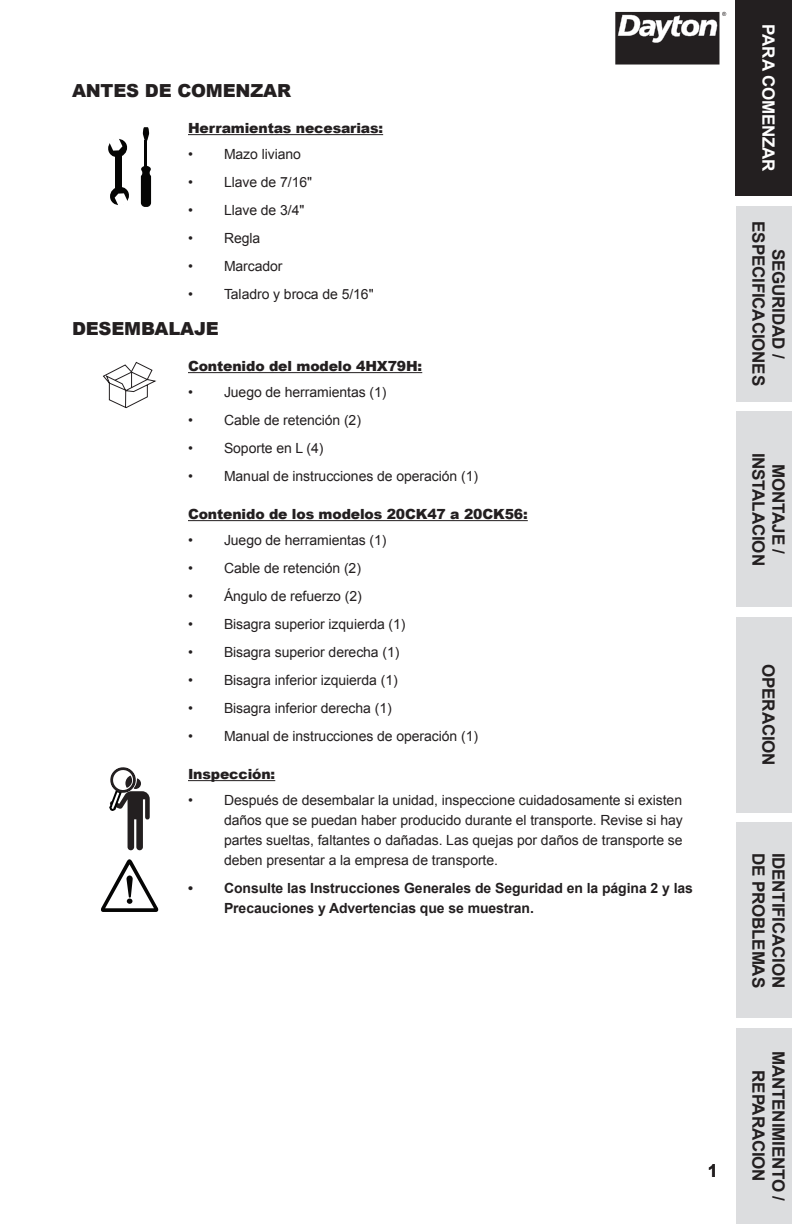
<style>
.page{position:relative;width:792px;height:1224px;background:#fff}
.page>*{position:absolute;margin:0;border:0;box-sizing:border-box;transform-origin:0 0}
.Section_Head_Sp_Fr{font:900 18px "Arial";letter-spacing:-.01em;color:#231f20}
.t1{font:700 18px "Arial";color:#231f20}
.t2{font:700 17px/20px "Arial";letter-spacing:-.01em;color:#231f20;text-align:center}
.Tabs{font:700 17px "Arial";letter-spacing:-.01em;color:#fff}
.t3{font:14px/20px "Arial";letter-spacing:-.005em;color:#231f20;text-align:justify}
.t4{font:700 14px/20px "Arial";letter-spacing:-.005em;color:#231f20}
.Sub_Head_1st_after_h{font:900 14px "Arial";letter-spacing:-.01em;color:#231f20}
</style>
<div class="page">
<svg style="left:615px;top:12px;width:111px;height:53px"></svg>
<div style="left:736px;top:411px;width:56px;height:196px;background:#dcdddf"></div>
<div style="left:736px;top:617px;width:56px;height:196px;background:#dcdddf"></div>
<div style="left:736px;top:822px;width:56px;height:196px;background:#dcdddf"></div>
<div style="left:736px;top:1028px;width:56px;height:196px;background:#dcdddf"></div>
<div style="left:736px;top:206px;width:56px;height:196px;background:#dcdddf"></div>
<div style="left:736px;top:0;width:56px;height:196px;background:#231f20"></div>
<hr style="left:188px;top:134px;width:195px;height:1px;background:#231f20">
<hr style="left:188px;top:372px;width:234px;height:1px;background:#231f20">
<hr style="left:188px;top:520px;width:340px;height:1px;background:#231f20">
<hr style="left:188px;top:780px;width:87px;height:1px;background:#231f20">
<svg style="left:108px;top:139px;width:21px;height:66px"></svg>
<svg style="left:143px;top:127px;width:6px;height:13px"></svg>
<hr style="left:145px;top:140px;width:2px;height:26px;background:#050504">
<svg style="left:141px;top:166px;width:10px;height:41px"></svg>
<svg style="left:103px;top:362px;width:53px;height:46px"></svg>
<svg style="left:101px;top:859px;width:57px;height:53px"></svg>
<svg style="left:109px;top:767px;width:41px;height:83px"></svg>
<p class="Section_Head_Sp_Fr" style="left:72px;top:77px;width:221px">ANTES DE COMENZAR</p>
<p class="Sub_Head_1st_after_h" style="left:188px;top:118px;width:197px">Herramientas necesarias:</p>
<p class="t3" style="left:188px;top:144px;width:115px">• Mazo liviano</p>
<p class="t3" style="left:188px;top:172px;width:126px">• Llave de 7/16"</p>
<p class="t3" style="left:188px;top:200px;width:118px">• Llave de 3/4"</p>
<p class="t3" style="left:188px;top:228px;width:74px">• Regla</p>
<p class="t3" style="left:188px;top:256px;width:96px">• Marcador</p>
<p class="t3" style="left:188px;top:284px;width:187px">• Taladro y broca de 5/16"</p>
<p class="Section_Head_Sp_Fr" style="left:72px;top:315px;width:148px">DESEMBALAJE</p>
<p class="Sub_Head_1st_after_h" style="left:188px;top:356px;width:236px">Contenido del modelo 4HX79H:</p>
<p class="t3" style="left:188px;top:382px;width:200px">• Juego de herramientas (1)</p>
<p class="t3" style="left:188px;top:410px;width:175px">• Cable de retención (2)</p>
<p class="t3" style="left:188px;top:438px;width:137px">• Soporte en L (4)</p>
<p class="t3" style="left:188px;top:466px;width:292px">• Manual de instrucciones de operación (1)</p>
<p class="Sub_Head_1st_after_h" style="left:188px;top:504px;width:341px">Contenido de los modelos 20CK47 a 20CK56:</p>
<p class="t3" style="left:188px;top:530px;width:200px">• Juego de herramientas (1)</p>
<p class="t3" style="left:188px;top:558px;width:175px">• Cable de retención (2)</p>
<p class="t3" style="left:188px;top:586px;width:175px">• Ángulo de refuerzo (2)</p>
<p class="t3" style="left:188px;top:614px;width:219px">• Bisagra superior izquierda (1)</p>
<p class="t3" style="left:188px;top:642px;width:213px">• Bisagra superior derecha (1)</p>
<p class="t3" style="left:188px;top:670px;width:211px">• Bisagra inferior izquierda (1)</p>
<p class="t3" style="left:188px;top:698px;width:205px">• Bisagra inferior derecha (1)</p>
<p class="t3" style="left:188px;top:726px;width:292px">• Manual de instrucciones de operación (1)</p>
<p class="Sub_Head_1st_after_h" style="left:188px;top:764px;width:89px">Inspección:</p>
<p class="t3" style="left:224px;top:790px;width:460px;text-indent:-36px">• Después de desembalar la unidad, inspeccione cuidadosamente si existen daños que se puedan haber producido durante el transporte. Revise si hay partes sueltas, faltantes o dañadas. Las quejas por daños de transporte se deben presentar a la empresa de transporte.</p>
<p class="t4" style="left:224px;top:878px;width:471px;text-indent:-36px">• Consulte las Instrucciones Generales de Seguridad en la página 2 y las<br>Precauciones y Advertencias que se muestran.</p>
<p class="t1" style="left:708px;top:1159px;width:12px">1</p>
<p class="Tabs" style="left:780px;top:24px;width:149px;rotate:90deg">PARA COMENZAR</p>
<p class="t2" style="left:788px;top:221px;width:166px;rotate:90deg">SEGURIDAD /<br>ESPECIFICACIONES</p>
<p class="t2" style="left:788px;top:453px;width:115px;rotate:90deg">MONTAJE /<br>INSTALACION</p>
<p class="t2" style="left:778px;top:664px;width:103px;rotate:90deg">OPERACION</p>
<p class="t2" style="left:768px;top:853px;width:137px;rotate:90deg">DE PROBLEMAS</p>
<p class="t2" style="left:788px;top:853px;width:137px;rotate:90deg">IDENTIFICACION</p>
<p class="t2" style="left:788px;top:1051px;width:152px;rotate:90deg">MANTENIMIENTO /<br>REPARACION</p>
</div>
